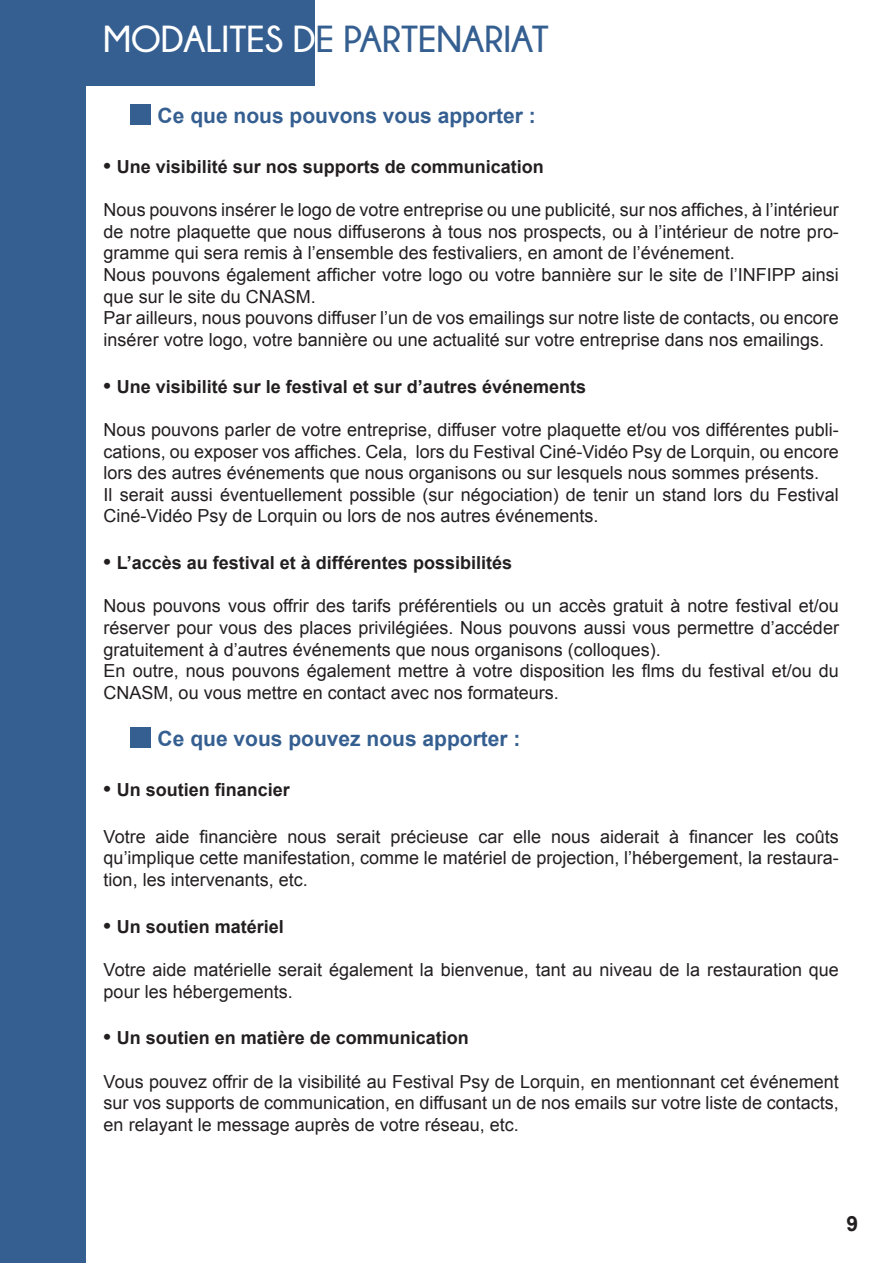
<style>
.page{position:relative;width:893px;height:1263px;background:#fff}
.page>*{position:absolute;margin:0;border:0;box-sizing:border-box;transform-origin:0 0}
.t1{font:700 37.5px "Champagne&Limousines";color:#355f91}
.t2{font:700 21px "Arial";color:#355f91}
.t3{font:700 21px "Arial";color:#231f20}
.t4{font:18px/21.6px "Arial";color:#231f20;text-align:justify}
.t5{font:700 18px "Arial";color:#231f20}
.s1{color:#fff}
.s2{font-size:21px}
</style>
<div class="page">
<div style="left:0;top:28px;width:85px;height:1235px;background:#355f91"></div>
<div style="left:1px;top:0;width:314px;height:85px;background:#355f91"></div>
<div style="left:130px;top:104px;width:21px;height:21px;background:#355f91"></div>
<div style="left:130px;top:727px;width:21px;height:21px;background:#355f91"></div>
<p class="t1" style="left:104px;top:18px;width:447px"><span class="s1">MODALITES D</span>E PARTENARIAT</p>
<p class="t2" style="left:158px;top:100px;width:380px">Ce que nous pouvons vous apporter :</p>
<p class="t5" style="left:104px;top:154px;width:442px"><span class="s2">•</span> Une visibilité sur nos supports de communication</p>
<p class="t4" style="left:104px;top:199px;width:737px">Nous pouvons insérer le logo de votre entreprise ou une publicité, sur nos affiches, à l’intérieur de notre plaquette que nous diffuserons à tous nos prospects, ou à l’intérieur de notre pro&shy;gramme qui sera remis à l’ensemble des festivaliers, en amont de l’événement.</p>
<p class="t4" style="left:104px;top:264px;width:737px">Nous pouvons également afficher votre logo ou votre bannière sur le site de l’INFIPP ainsi que sur le site du CNASM.</p>
<p class="t4" style="left:104px;top:307px;width:737px">Par ailleurs, nous pouvons diffuser l’un de vos emailings sur notre liste de contacts, ou encore insérer votre logo, votre bannière ou une actualité sur votre entreprise dans nos emailings.</p>
<p class="t5" style="left:104px;top:374px;width:484px"><span class="s2">•</span> Une visibilité sur le festival et sur d’autres événements</p>
<p class="t4" style="left:104px;top:419px;width:737px">Nous pouvons parler de votre entreprise, diffuser votre plaquette et/ou vos différentes publi&shy;cations, ou exposer vos affiches. Cela, lors du Festival Ciné-Vidéo Psy de Lorquin, ou encore lors des autres événements que nous organisons ou sur lesquels nous sommes présents.</p>
<p class="t4" style="left:104px;top:483px;width:737px">Il serait aussi éventuellement possible (sur négociation) de tenir un stand lors du Festival<br>Ciné-Vidéo Psy de Lorquin ou lors de nos autres événements.</p>
<p class="t5" style="left:104px;top:550px;width:410px"><span class="s2">•</span> L’accès au festival et à différentes possibilités</p>
<p class="t4" style="left:104px;top:595px;width:737px">Nous pouvons vous offrir des tarifs préférentiels ou un accès gratuit à notre festival et/ou réserver pour vous des places privilégiées. Nous pouvons aussi vous permettre d’accéder gratuitement à d’autres événements que nous organisons (colloques).</p>
<p class="t4" style="left:104px;top:660px;width:737px">En outre, nous pouvons également mettre à votre disposition les flms du festival et/ou du<br>CNASM, ou vous mettre en contact avec nos formateurs.</p>
<p class="t2" style="left:158px;top:723px;width:364px">Ce que vous pouvez nous apporter :</p>
<p class="t5" style="left:104px;top:777px;width:188px"><span class="s2">•</span> Un soutien financier</p>
<p class="t4" style="left:104px;top:825px;width:737px">Votre aide financière nous serait précieuse car elle nous aiderait à financer les coûts qu’implique cette manifestation, comme le matériel de projection, l’hébergement, la restaura&shy;tion, les intervenants, etc.</p>
<p class="t5" style="left:104px;top:914px;width:182px"><span class="s2">•</span> Un soutien matériel</p>
<p class="t4" style="left:104px;top:959px;width:737px">Votre aide matérielle serait également la bienvenue, tant au niveau de la restauration que pour les hébergements.</p>
<p class="t5" style="left:104px;top:1025px;width:367px"><span class="s2">•</span> Un soutien en matière de communication</p>
<p class="t4" style="left:104px;top:1070px;width:737px">Vous pouvez offrir de la visibilité au Festival Psy de Lorquin, en mentionnant cet événement sur vos supports de communication, en diffusant un de nos emails sur votre liste de contacts, en relayant le message auprès de votre réseau, etc.</p>
<p class="t3" style="left:846px;top:1208px;width:13px">9</p>
</div>
